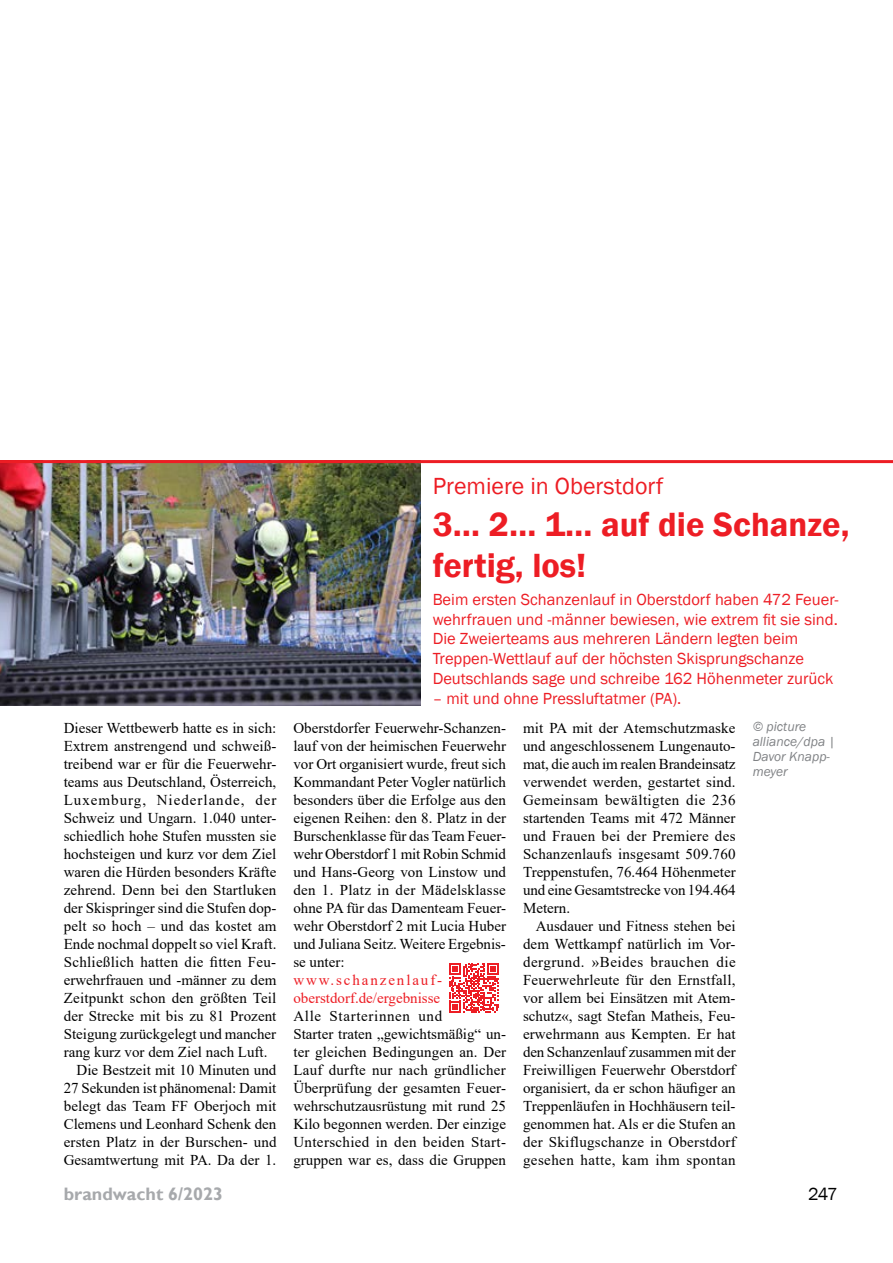
<style>
.page{position:relative;width:893px;height:1263px;background:#fff}
.page>*{position:absolute;margin:0;border:0;box-sizing:border-box;transform-origin:0 0}
.t1{font:600 34.5px/41.4px "Franklin Gothic";color:#ed1d24}
.t2{font:24px "Franklin Gothic";color:#ed1d24}
.t3{font:700 18px "Gill Sans";color:#a7a9ac}
.t4{font:18px "Franklin Gothic";color:#000}
.t5{font:16.5px/19.8px "Franklin Gothic";color:#ed1d24}
.t6{font:15px/18px "Times New Roman";color:#000;text-align:justify}
.t7{font:15px/18px "Times New Roman";color:#ed1d24}
.t8{font:15px "Times New Roman";letter-spacing:.02em;color:#000}
.t9{font:15px "Times New Roman";letter-spacing:.065em;color:#000}
.t10{font:italic 13.5px/15px "Franklin Gothic";color:#808285}
</style>
<div class="page">
<img style="left:0;top:463px;width:421px;height:243px">
<hr style="left:0;top:460px;width:893px;height:3px;background:#ed1d24">
<svg style="left:449px;top:963px;width:50px;height:50px"></svg>
<h2 class="t2" style="left:433px;top:471px;width:232px">Premiere in Oberstdorf</h2>
<h1 class="t1" style="left:433px;top:504px;width:418px">3… 2… 1… auf die Schanze, fertig, los!</h1>
<p class="t6" style="left:64px;top:719px;width:214px">Dieser Wettbewerb hatte es in sich:</p>
<p class="t6" style="left:64px;top:737px;width:214px">Extrem anstrengend und schweiß-</p>
<p class="t6" style="left:64px;top:755px;width:214px">treibend war er für die Feuerwehr-</p>
<p class="t6" style="left:64px;top:773px;width:214px">teams aus Deutschland, Österreich,</p>
<p class="t9" style="left:64px;top:789px;width:214px">Luxemburg, Niederlande, der</p>
<p class="t6" style="left:64px;top:809px;width:214px">Schweiz und Ungarn. 1.040 unter-</p>
<p class="t6" style="left:64px;top:827px;width:214px">schiedlich hohe Stufen mussten sie</p>
<p class="t6" style="left:64px;top:845px;width:214px">hochsteigen und kurz vor dem Ziel</p>
<p class="t6" style="left:64px;top:863px;width:214px">waren die Hürden besonders Kräfte</p>
<p class="t6" style="left:64px;top:881px;width:214px">zehrend. Denn bei den Startluken</p>
<p class="t6" style="left:64px;top:899px;width:214px">der Skispringer sind die Stufen dop-</p>
<p class="t6" style="left:64px;top:917px;width:214px">pelt so hoch – und das kostet am</p>
<p class="t6" style="left:64px;top:935px;width:214px">Ende nochmal doppelt so viel Kraft.</p>
<p class="t8" style="left:64px;top:951px;width:214px">Schließlich hatten die fitten Feu-</p>
<p class="t6" style="left:64px;top:971px;width:214px">erwehrfrauen und -männer zu dem</p>
<p class="t6" style="left:64px;top:989px;width:214px">Zeitpunkt schon den größten Teil</p>
<p class="t6" style="left:64px;top:1007px;width:214px">der Strecke mit bis zu 81 Prozent</p>
<p class="t6" style="left:64px;top:1025px;width:214px">Steigung zurückgelegt und mancher</p>
<p class="t6" style="left:64px;top:1043px;width:205px">rang kurz vor dem Ziel nach Luft.</p>
<p class="t6" style="left:77px;top:1061px;width:201px">Die Bestzeit mit 10 Minuten und</p>
<p class="t6" style="left:64px;top:1079px;width:214px">27 Sekunden ist phänomenal: Damit</p>
<p class="t6" style="left:64px;top:1097px;width:214px">belegt das Team FF Oberjoch mit</p>
<p class="t6" style="left:64px;top:1115px;width:214px">Clemens und Leonhard Schenk den</p>
<p class="t6" style="left:64px;top:1133px;width:214px">ersten Platz in der Burschen- und</p>
<p class="t6" style="left:64px;top:1151px;width:214px">Gesamtwertung mit PA. Da der 1.</p>
<p class="t5" style="left:433px;top:590px;width:407px">Beim ersten Schanzenlauf in Oberstdorf haben 472 Feuer&shy;wehrfrauen und -männer bewiesen, wie extrem fit sie sind.<br>Die Zweierteams aus mehreren Ländern legten beim Treppen-Wettlauf auf der höchsten Skisprungschanze Deutschlands sage und schreibe 162 Höhenmeter zurück</p>
<p class="t5" style="left:433px;top:689px;width:250px">– mit und ohne Pressluftatmer (PA).</p>
<p class="t6" style="left:293px;top:719px;width:214px">Oberstdorfer Feuerwehr-Schanzen&shy;lauf von der heimischen Feuerwehr vor Ort organisiert wurde, freut sich Kommandant Peter Vogler natürlich besonders über die Erfolge aus den eigenen Reihen: den 8. Platz in der Burschenklasse für das Team Feuer&shy;wehr Oberstdorf 1 mit Robin Schmid und Hans-Georg von Linstow und den 1. Platz in der Mädelsklasse ohne PA für das Damenteam Feuer&shy;wehr Oberstdorf 2 mit Lucia Huber und Juliana Seitz. Weitere Ergebnis&shy;se unter:</p>
<p class="t7" style="left:293px;top:971px;width:150px">www.schanzenlauf&shy;oberstdorf.de/ergebnisse</p>
<p class="t6" style="left:293px;top:1007px;width:214px;text-align:left">Alle Starterinnen und<br>Starter traten „gewichtsmäßig“ un&shy;ter gleichen Bedingungen an. Der<br>Lauf durfte nur nach gründlicher<br>Überprüfung der gesamten Feuer&shy;wehrschutzausrüstung mit rund 25<br>Kilo begonnen werden. Der einzige<br>Unterschied in den beiden Start&shy;gruppen war es, dass die Gruppen</p>
<p class="t6" style="left:523px;top:719px;width:214px">mit PA mit der Atemschutzmaske und angeschlossenem Lungenauto&shy;mat, die auch im realen Brandeinsatz verwendet werden, gestartet sind.<br>Gemeinsam bewältigten die 236 startenden Teams mit 472 Männer und Frauen bei der Premiere des Schanzenlaufs insgesamt 509.760<br>Treppenstufen, 76.464 Höhenmeter und eine Gesamtstrecke von 194.464<br>Metern.</p>
<p class="t6" style="left:523px;top:917px;width:214px;text-indent:13px">Ausdauer und Fitness stehen bei dem Wettkampf natürlich im Vor&shy;dergrund. »Beides brauchen die Feuerwehrleute für den Ernstfall, vor allem bei Einsätzen mit Atem&shy;schutz«, sagt Stefan Matheis, Feu&shy;erwehrmann aus Kempten. Er hat den Schanzenlauf zusammen mit der Freiwilligen Feuerwehr Oberstdorf organisiert, da er schon häufiger an Treppenläufen in Hochhäusern teil&shy;genommen hat. Als er die Stufen an der Skiflugschanze in Oberstdorf gesehen hatte, kam ihm spontan</p>
<p class="t10" style="left:753px;top:719px;width:84px">© picture alliance/dpa |<br>Davor Knapp&shy;meyer</p>
<p class="t3" style="left:64px;top:1183px;width:161px">brandwacht 6/2023</p>
<p class="t4" style="left:808px;top:1182px;width:31px">247</p>
</div>
